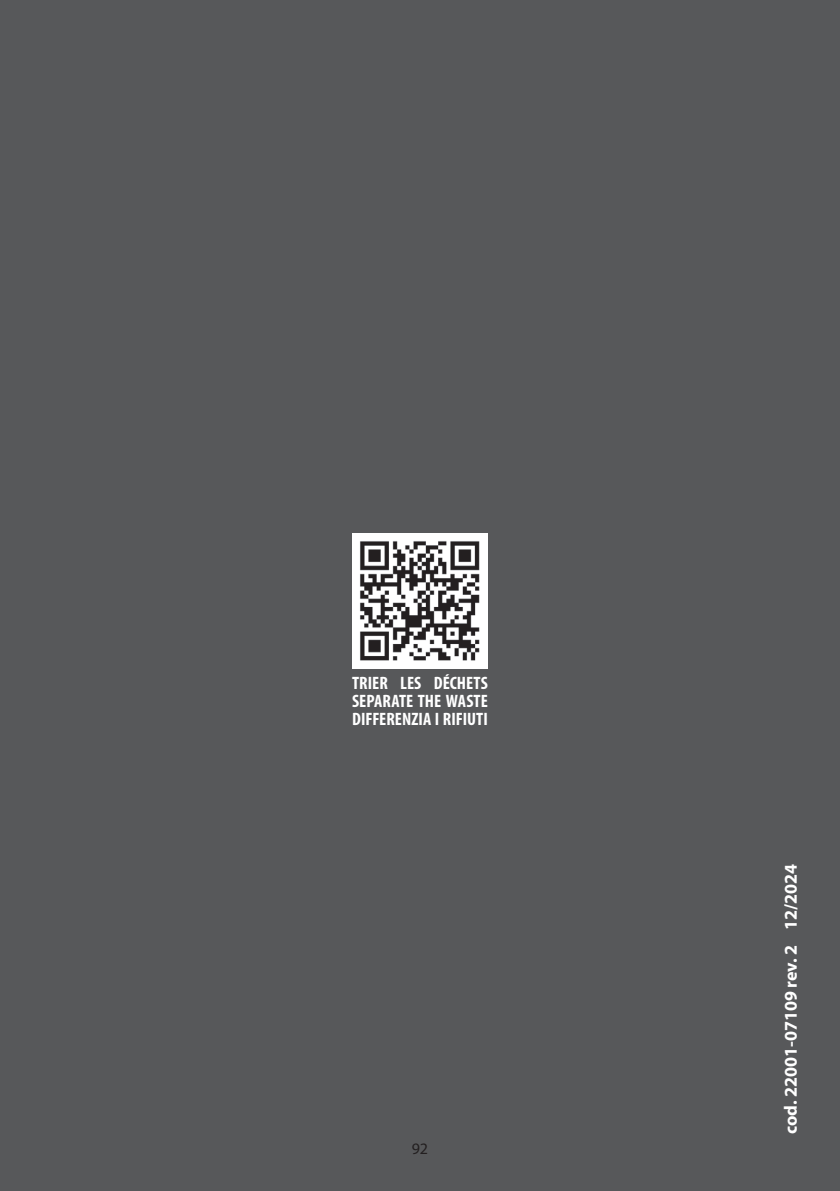
<style>
.page{position:relative;width:840px;height:1191px;background:#fff}
.page>*{position:absolute;margin:0;border:0;box-sizing:border-box;transform-origin:0 0}
.t1{font:700 condensed 18px/18px "Myriad Pro";color:#fff;text-align:justify}
.t2{font:700 18px "Myriad Pro";color:#fff}
.t3{font:16px "Myriad Pro";color:#231f20}
</style>
<div class="page">
<div style="left:0;top:0;width:839px;height:1191px;background:#57585a"></div>
<img style="left:352px;top:533px;width:135px;height:136px">
<p class="t1" style="left:352px;top:673px;width:137px">TRIER LES DÉCHETS SEPARATE THE WASTE DIFFERENZIA I RIFIUTI</p>
<p class="t3" style="left:411px;top:1138px;width:18px">92</p>
<p class="t2" style="left:778px;top:1134px;width:272px;rotate:-90deg">cod. 22001-07109 rev. 2 12/2024</p>
</div>
